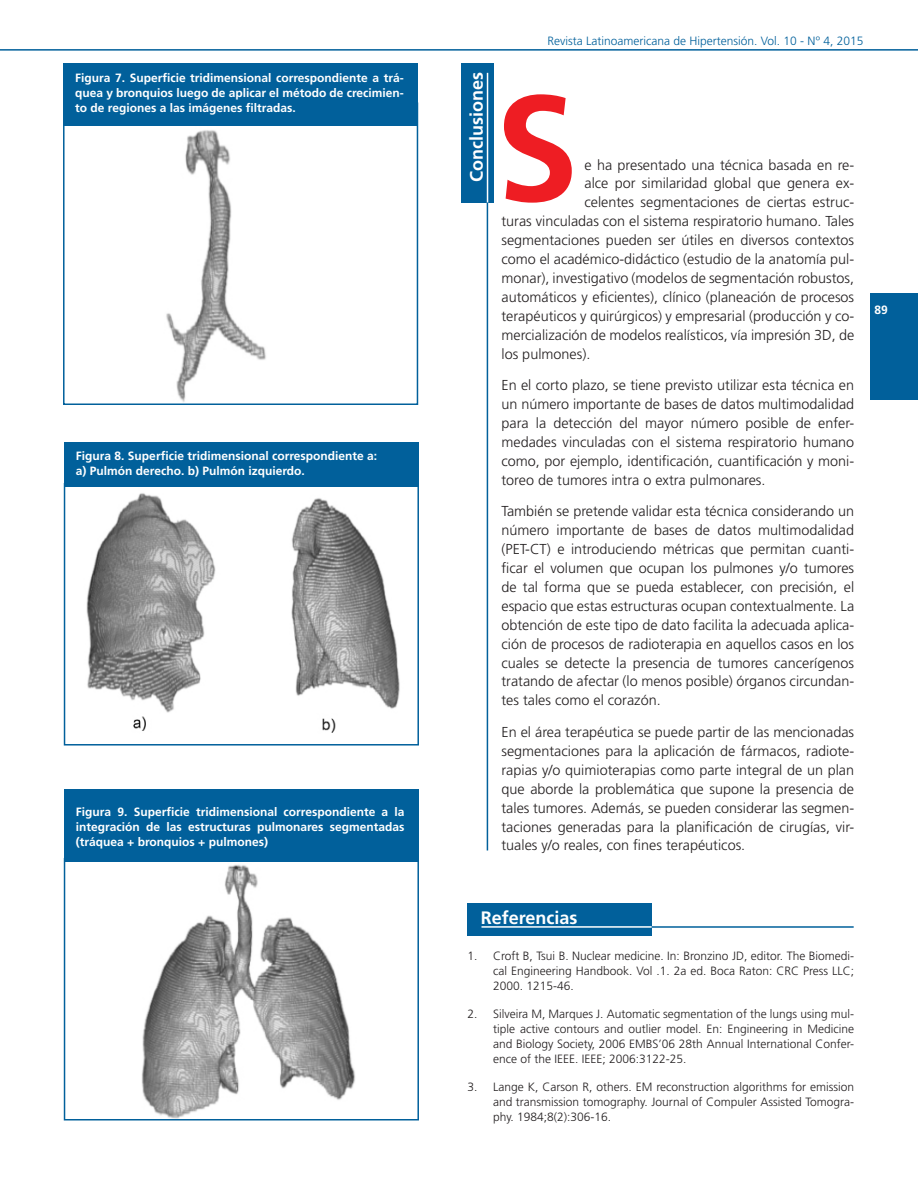
<style>
.page{position:relative;width:918px;height:1188px;background:#fff}
.page>*{position:absolute;margin:0;border:0;box-sizing:border-box;transform-origin:0 0}
.t1{font:700 18px "Frutiger";color:#fff}
.Text{font:300 14.4px/18.9px "Frutiger";color:#231f20;text-align:justify}
.Bibliography{font:300 12px/15px "Frutiger";color:#231f20;text-align:justify}
.t2{font:700 12px/15px "Frutiger";color:#fff;text-align:justify}
.t3{font:300 12px "Frutiger";color:#01609b}
</style>
<div class="page">
<div style="left:871px;top:293px;width:47px;height:107px;background:#01609b"></div>
<hr style="left:0;top:49px;width:918px;height:2px;background:#01609b">
<img style="left:166px;top:130px;width:100px;height:272px">
<div style="left:63px;top:102px;width:355px;height:303px;border:2px solid #01609b"></div>
<div style="left:64px;top:64px;width:354px;height:62px;background:#01609b"></div>
<img style="left:86px;top:493px;width:314px;height:240px">
<div style="left:64px;top:483px;width:355px;height:263px;border:2px solid #01609b"></div>
<div style="left:65px;top:442px;width:354px;height:45px;background:#01609b"></div>
<img style="left:141px;top:864px;width:214px;height:253px">
<div style="left:64px;top:858px;width:355px;height:262px;border:2px solid #01609b"></div>
<div style="left:65px;top:790px;width:354px;height:72px;background:#01609b"></div>
<div style="left:461px;top:63px;width:32px;height:140px;background:#01609b"></div>
<hr style="left:487px;top:73px;width:1px;height:130px;background:#fff">
<hr style="left:487px;top:202px;width:1px;height:648px;background:#01609b">
<svg style="left:504px;top:94px;width:68px;height:109px"></svg>
<div style="left:467px;top:903px;width:185px;height:33px;background:#01609b"></div>
<hr style="left:482px;top:926px;width:170px;height:2px;background:#fff">
<hr style="left:652px;top:926px;width:202px;height:2px;background:#01609b">
<p class="t2" style="left:75px;top:71px;width:330px">Figura 7. Superficie tridimensional correspondiente a trá&shy;quea y bronquios luego de aplicar el método de crecimien&shy;to de regiones a las imágenes filtradas.</p>
<p class="t2" style="left:76px;top:449px;width:303px">Figura 8. Superficie tridimensional correspondiente a:</p>
<p class="t2" style="left:76px;top:464px;width:230px">a) Pulmón derecho. b) Pulmón izquierdo.</p>
<p class="t2" style="left:76px;top:804px;width:330px">Figura 9. Superficie tridimensional correspondiente a la integración de las estructuras pulmonares segmentadas (tráquea + bronquios + pulmones)</p>
<p class="t1" style="left:466px;top:182px;width:111px;rotate:-90deg">Conclusiones</p>
<p class="t3" style="left:548px;top:34px;width:317px">Revista Latinoamericana de Hipertensión. Vol. 10 - Nº 4, 2015</p>
<p class="Text" style="left:585px;top:155px;width:271px">e ha presentado una técnica basada en re-</p>
<p class="Text" style="left:585px;top:174px;width:271px">alce por similaridad global que genera ex-</p>
<p class="Text" style="left:585px;top:193px;width:271px">celentes segmentaciones de ciertas estruc-</p>
<p class="Text" style="left:502px;top:212px;width:354px">turas vinculadas con el sistema respiratorio humano. Tales</p>
<p class="Text" style="left:502px;top:231px;width:354px">segmentaciones pueden ser útiles en diversos contextos</p>
<p class="Text" style="left:502px;top:250px;width:354px">como el académico-didáctico (estudio de la anatomía pul-</p>
<p class="Text" style="left:502px;top:269px;width:354px">monar), investigativo (modelos de segmentación robustos,</p>
<p class="Text" style="left:502px;top:288px;width:354px">automáticos y eficientes), clínico (planeación de procesos</p>
<p class="Text" style="left:502px;top:307px;width:354px">terapéuticos y quirúrgicos) y empresarial (producción y co-</p>
<p class="Text" style="left:502px;top:325px;width:354px">mercialización de modelos realísticos, vía impresión 3D, de</p>
<p class="Text" style="left:502px;top:344px;width:90px">los pulmones).</p>
<p class="Text" style="left:502px;top:376px;width:354px">En el corto plazo, se tiene previsto utilizar esta técnica en un número importante de bases de datos multimodalidad para la detección del mayor número posible de enfer&shy;medades vinculadas con el sistema respiratorio humano como, por ejemplo, identificación, cuantificación y moni&shy;toreo de tumores intra o extra pulmonares.</p>
<p class="Text" style="left:502px;top:502px;width:354px">También se pretende validar esta técnica considerando un número importante de bases de datos multimodalidad (PET-CT) e introduciendo métricas que permitan cuanti&shy;ficar el volumen que ocupan los pulmones y/o tumores de tal forma que se pueda establecer, con precisión, el espacio que estas estructuras ocupan contextualmente. La obtención de este tipo de dato facilita la adecuada aplica&shy;ción de procesos de radioterapia en aquellos casos en los cuales se detecte la presencia de tumores cancerígenos tratando de afectar (lo menos posible) órganos circundan&shy;tes tales como el corazón.</p>
<p class="Text" style="left:502px;top:723px;width:354px">En el área terapéutica se puede partir de las mencionadas segmentaciones para la aplicación de fármacos, radiote&shy;rapias y/o quimioterapias como parte integral de un plan que aborde la problemática que supone la presencia de tales tumores. Además, se pueden considerar las segmen&shy;taciones generadas para la planificación de cirugías, vir&shy;tuales y/o reales, con fines terapéuticos.</p>
<p class="t2" style="left:874px;top:302px;width:15px">89</p>
<p class="t1" style="left:481px;top:907px;width:98px">Referencias</p>
<p class="Bibliography" style="left:493px;top:949px;width:363px;text-indent:-26px">1. Croft B, Tsui B. Nuclear medicine. In: Bronzino JD, editor. The Biomedi&shy;cal Engineering Handbook. Vol .1. 2a ed. Boca Raton: CRC Press LLC; 2000. 1215-46.</p>
<p class="Bibliography" style="left:493px;top:1007px;width:363px;text-indent:-26px">2. Silveira M, Marques J. Automatic segmentation of the lungs using mul&shy;tiple active contours and outlier model. En: Engineering in Medicine and Biology Society, 2006 EMBS’06 28th Annual International Confer&shy;ence of the IEEE. IEEE; 2006:3122-25.</p>
<p class="Bibliography" style="left:493px;top:1079px;width:363px;text-indent:-26px">3. Lange K, Carson R, others. EM reconstruction algorithms for emission and transmission tomography. Journal of Compuler Assisted Tomogra&shy;phy. 1984;8(2):306-16.</p>
</div>
